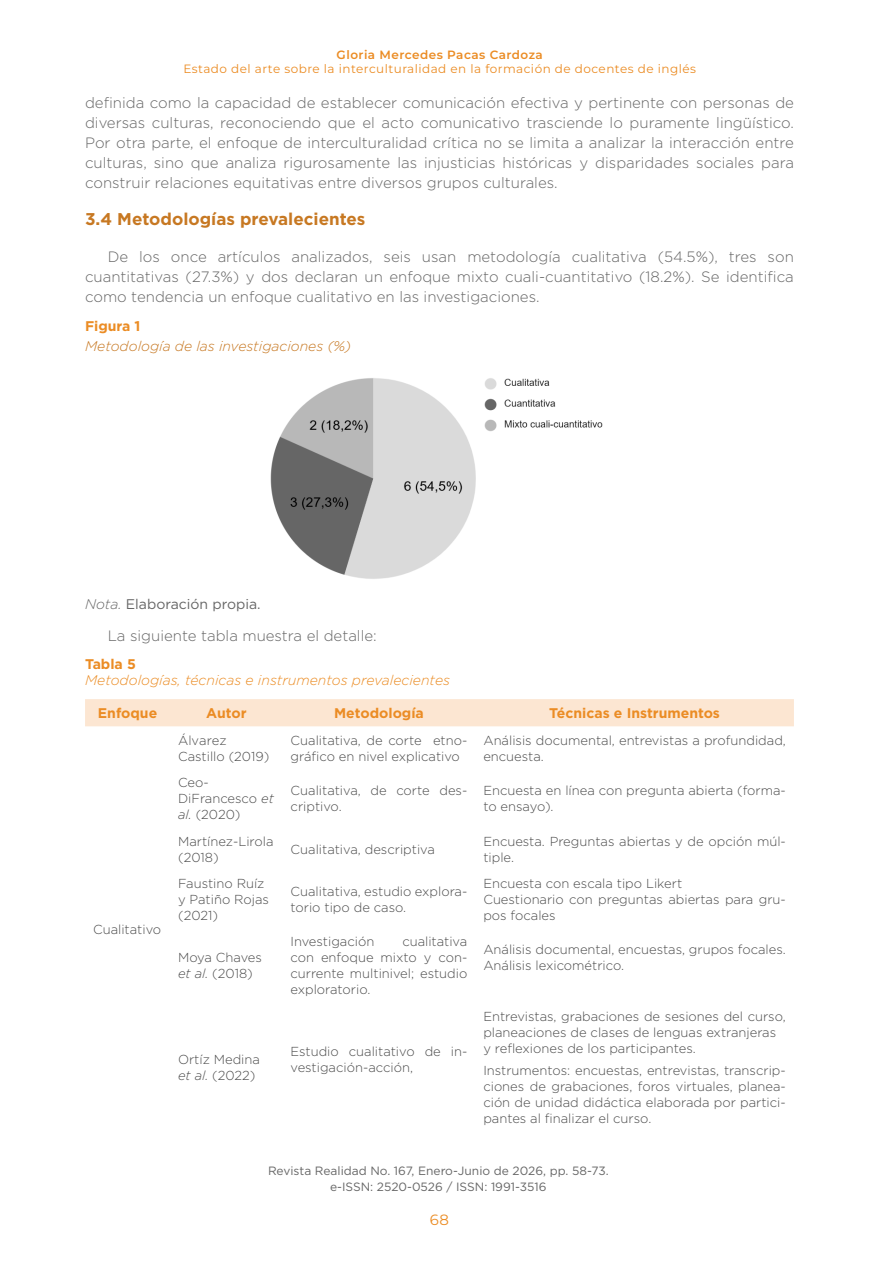
<style>
.page{position:relative;width:879px;height:1276px;background:#fff}
.page>*{position:absolute;margin:0;border:0;box-sizing:border-box;transform-origin:0 0}
.t1{font:700 17px "Gotham";color:#c77822}
.t2{font:300 15px/20px "Gotham";color:#666;text-align:justify}
.t3{font:14.8px "Montserrat";color:#eb8c24}
.t4{font:700 14px "Gotham";color:#eb8c24}
.t5{font:italic 300 14px "Gotham";color:#eb8c24}
.t6{font:italic 300 14px "Gotham";color:#c77822}
.t7{font:14px "Gotham";color:#666}
.t8{font:300 13px/16px "Gotham";color:#4b4b4b}
.t9{font:12px/16px "Gotham";color:#666;text-align:center}
.t10{font:12px "Montserrat";letter-spacing:.04em;color:#eb8c24}
.t11{font:600 12px "Montserrat";letter-spacing:.04em;color:#eb8c24}
.s1{font-weight:300;font-style:italic}
.s2{font-style:italic}
</style>
<div class="page">
<img style="left:270px;top:378px;width:206px;height:201px">
<img style="left:484px;top:378px;width:119px;height:54px">
<div style="left:85px;top:699px;width:709px;height:27px;background:#fce6d2"></div>
<p class="t11" style="left:337px;top:46px;width:208px">Gloria Mercedes Pacas Cardoza</p>
<p class="t10" style="left:183px;top:61px;width:514px">Estado del arte sobre la interculturalidad en la formación de docentes de inglés</p>
<p class="t2" style="left:85px;top:93px;width:710px">definida como la capacidad de establecer comunicación efectiva y pertinente con personas de diversas culturas, reconociendo que el acto comunicativo trasciende lo puramente lingüístico.<br>Por otra parte, el enfoque de interculturalidad crítica no se limita a analizar la interacción entre culturas, sino que analiza rigurosamente las injusticias históricas y disparidades sociales para construir relaciones equitativas entre diversos grupos culturales.</p>
<h1 class="t1" style="left:85px;top:208px;width:282px">3.4 Metodologías prevalecientes</h1>
<p class="t2" style="left:85px;top:247px;width:710px;text-indent:23px">De los once artículos analizados, seis usan metodología cualitativa (54.5%), tres son cuantitativas (27.3%) y dos declaran un enfoque mixto cuali-cuantitativo (18.2%). Se identifica como tendencia un enfoque cualitativo en las investigaciones.</p>
<p class="t4" style="left:85px;top:316px;width:57px">Figura 1</p>
<p class="t6" style="left:85px;top:337px;width:267px">Metodología de las investigaciones (%)</p>
<p class="t7" style="left:85px;top:595px;width:177px"><span class="s1">Nota.</span> Elaboración propia.</p>
<p class="t2" style="left:108px;top:625px;width:270px">La siguiente tabla muestra el detalle:</p>
<p class="t4" style="left:85px;top:654px;width:52px">Tabla 5</p>
<p class="t5" style="left:85px;top:671px;width:366px">Metodologías, técnicas e instrumentos prevalecientes</p>
<p class="t4" style="left:98px;top:704px;width:61px">Enfoque</p>
<p class="t4" style="left:206px;top:704px;width:42px">Autor</p>
<p class="t4" style="left:334px;top:704px;width:91px">Metodología</p>
<p class="t4" style="left:549px;top:704px;width:172px">Técnicas e Instrumentos</p>
<p class="t8" style="left:93px;top:920px;width:70px">Cualitativo</p>
<p class="t8" style="left:178px;top:732px;width:93px">Álvarez<br>Castillo (2019)</p>
<p class="t8" style="left:291px;top:732px;width:178px">Cualitativa, de corte etno&shy;gráfico en nivel explicativo</p>
<p class="t8" style="left:483px;top:732px;width:304px">Análisis documental, entrevistas a profundidad, encuesta.</p>
<p class="t8" style="left:178px;top:774px;width:97px">Ceo-<br>DiFrancesco <span class="s2">et al.</span> (2020)</p>
<p class="t8" style="left:290px;top:782px;width:178px">Cualitativa, de corte des&shy;criptivo.</p>
<p class="t8" style="left:483px;top:782px;width:304px">Encuesta en línea con pregunta abierta (forma&shy;to ensayo).</p>
<p class="t8" style="left:178px;top:832px;width:97px">Martínez-Lirola (2018)</p>
<p class="t8" style="left:290px;top:840px;width:146px">Cualitativa, descriptiva</p>
<p class="t8" style="left:483px;top:832px;width:304px">Encuesta. Preguntas abiertas y de opción múl&shy;tiple.</p>
<p class="t8" style="left:178px;top:875px;width:92px">Faustino Ruíz y Patiño Rojas (2021)</p>
<p class="t8" style="left:290px;top:883px;width:178px">Cualitativa, estudio explora&shy;torio tipo de caso.</p>
<p class="t8" style="left:483px;top:875px;width:304px">Encuesta con escala tipo Likert<br>Cuestionario con preguntas abiertas para gru&shy;pos focales</p>
<p class="t8" style="left:178px;top:949px;width:85px">Moya Chaves <span class="s2">et al.</span> (2018)</p>
<p class="t8" style="left:290px;top:933px;width:178px;text-align:justify;text-indent:112px">cualitativa con enfoque mixto y con&shy;currente multinivel; estudio exploratorio.</p>
<p class="t8" style="left:483px;top:941px;width:304px">Análisis documental, encuestas, grupos focales.<br>Análisis lexicométrico.</p>
<p class="t8" style="left:290px;top:933px;width:85px">Investigación</p>
<p class="t8" style="left:178px;top:1050px;width:83px">Ortíz Medina <span class="s2">et al.</span> (2022)</p>
<p class="t8" style="left:290px;top:1042px;width:178px">Estudio cualitativo de in&shy;vestigación-acción,</p>
<p class="t8" style="left:483px;top:1008px;width:304px">Entrevistas, grabaciones de sesiones del curso, planeaciones de clases de lenguas extranjeras y reflexiones de los participantes.</p>
<p class="t8" style="left:483px;top:1061px;width:304px;text-align:justify">Instrumentos: encuestas, entrevistas, transcrip&shy;ciones de grabaciones, foros virtuales, planea&shy;ción de unidad didáctica elaborada por partici&shy;pantes al finalizar el curso.</p>
<p class="t9" style="left:268px;top:1162px;width:342px">Revista Realidad No. 167, Enero-Junio de 2026, pp. 58-73. e-ISSN: 2520-0526 / ISSN: 1991-3516</p>
<p class="t3" style="left:430px;top:1210px;width:21px">68</p>
</div>
